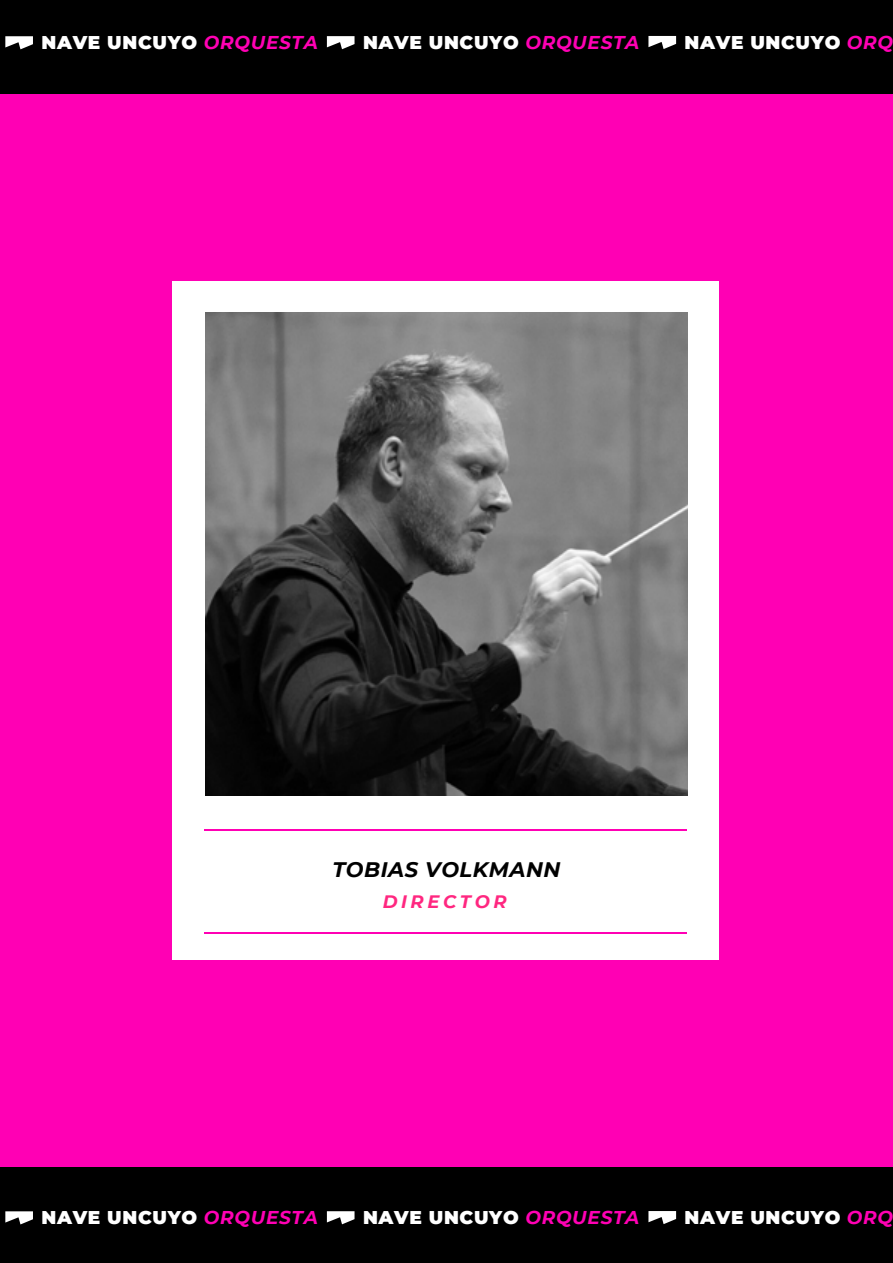
<style>
.page{position:relative;width:893px;height:1263px;background:#ff00b4}
.page>*{position:absolute;margin:0;border:0;box-sizing:border-box;transform-origin:0 0}
.t1{font:italic 700 21px "Montserrat";letter-spacing:.025em;color:#000}
.t2{font:900 18.6px "Montserrat";letter-spacing:.035em;color:#fff}
.t3{font:italic 700 18px "Montserrat";letter-spacing:.2em;color:#ff2780}
.s1{font-weight:700;font-style:italic;color:#ff00b4}
</style>
<div class="page">
<div style="left:0;top:0;width:892px;height:94px;background:#000"></div>
<svg style="left:5px;top:36px;width:28px;height:13px"></svg>
<svg style="left:327px;top:36px;width:28px;height:13px"></svg>
<svg style="left:648px;top:36px;width:28px;height:13px"></svg>
<div style="left:0;top:1167px;width:892px;height:96px;background:#000"></div>
<svg style="left:5px;top:1211px;width:28px;height:13px"></svg>
<svg style="left:327px;top:1211px;width:28px;height:13px"></svg>
<svg style="left:648px;top:1211px;width:28px;height:13px"></svg>
<div style="left:172px;top:281px;width:547px;height:678px;background:#fff"></div>
<hr style="left:204px;top:932px;width:483px;height:2px;background:#ff00b4">
<hr style="left:204px;top:830px;width:483px;height:1px;background:#ff00b4">
<img style="left:205px;top:313px;width:483px;height:482px">
<p class="t2" style="left:42px;top:29px;width:278px">NAVE UNCUYO <span class="s1">ORQUESTA</span></p>
<p class="t2" style="left:363px;top:29px;width:278px">NAVE UNCUYO <span class="s1">ORQUESTA</span></p>
<p class="t2" style="left:685px;top:29px;width:210px">NAVE UNCUYO <span class="s1">ORQ</span></p>
<p class="t1" style="left:332px;top:854px;width:230px">TOBIAS VOLKMANN</p>
<p class="t3" style="left:383px;top:888px;width:126px">DIRECTOR</p>
<p class="t2" style="left:42px;top:1204px;width:278px">NAVE UNCUYO <span class="s1">ORQUESTA</span></p>
<p class="t2" style="left:363px;top:1204px;width:278px">NAVE UNCUYO <span class="s1">ORQUESTA</span></p>
<p class="t2" style="left:685px;top:1203px;width:210px">NAVE UNCUYO <span class="s1">ORQ</span></p>
</div>
